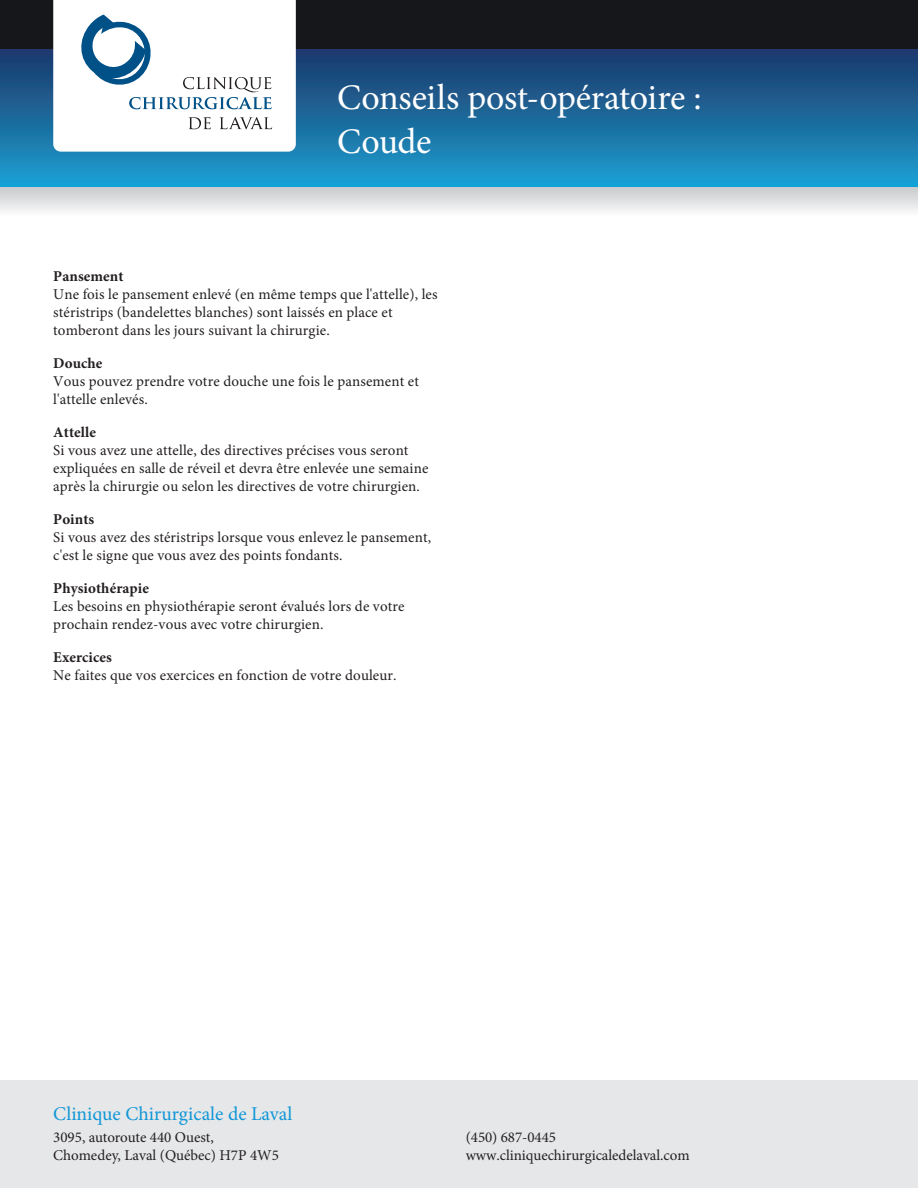
<style>
.page{position:relative;width:918px;height:1188px;background:#fff}
.page>*{position:absolute;margin:0;border:0;box-sizing:border-box;transform-origin:0 0}
.t1{font:36px/43.5px "Minion Pro";letter-spacing:-.01em;color:#fff}
.t2{font:19.5px "Minion Pro";color:#1197d6}
.t3{font:15px/18px "Minion Pro";letter-spacing:.005em;color:#231f20}
.t4{font:700 15px "Minion Pro";letter-spacing:.005em;color:#231f20}
</style>
<div class="page">
<div style="left:0;top:186px;width:918px;height:30px;background:linear-gradient(to bottom,#c7c8ca,#fafafb)"></div>
<div style="left:0;top:1080px;width:918px;height:108px;background:#e6e7e9"></div>
<div style="left:0;top:0;width:918px;height:49px;background:#15171b"></div>
<div style="left:0;top:49px;width:918px;height:137px;background:linear-gradient(to bottom,#1c3669,#1b9fd1)"></div>
<svg style="left:53px;top:0;width:243px;height:152px"></svg>
<h1 class="t1" style="left:337px;top:76px;width:366px">Conseils post-opératoire :<br>Coude</h1>
<p class="t4" style="left:53px;top:265px;width:72px">Pansement</p>
<p class="t3" style="left:53px;top:285px;width:386px">Une fois le pansement enlevé (en même temps que l'attelle), les stéristrips (bandelettes blanches) sont laissés en place et tomberont dans les jours suivant la chirurgie.</p>
<p class="t4" style="left:53px;top:352px;width:51px">Douche</p>
<p class="t3" style="left:53px;top:372px;width:367px">Vous pouvez prendre votre douche une fois le pansement et l'attelle enlevés.</p>
<p class="t4" style="left:53px;top:421px;width:44px">Attelle</p>
<p class="t3" style="left:53px;top:441px;width:377px">Si vous avez une attelle, des directives précises vous seront expliquées en salle de réveil et devra être enlevée une semaine après la chirurgie ou selon les directives de votre chirurgien.</p>
<p class="t4" style="left:53px;top:508px;width:43px">Points</p>
<p class="t3" style="left:53px;top:528px;width:379px">Si vous avez des stéristrips lorsque vous enlevez le pansement, c'est le signe que vous avez des points fondants.</p>
<p class="t4" style="left:53px;top:577px;width:97px">Physiothérapie</p>
<p class="t3" style="left:53px;top:597px;width:353px">Les besoins en physiothérapie seront évalués lors de votre prochain rendez-vous avec votre chirurgien.</p>
<p class="t4" style="left:53px;top:646px;width:60px">Exercices</p>
<p class="t3" style="left:53px;top:666px;width:345px">Ne faites que vos exercices en fonction de votre douleur.</p>
<h2 class="t2" style="left:53px;top:1101px;width:241px">Clinique Chirurgicale de Laval</h2>
<p class="t3" style="left:53px;top:1129px;width:227px">3095, autoroute 440 Ouest,<br>Chomedey, Laval (Québec) H7P 4W5</p>
<p class="t3" style="left:466px;top:1129px;width:225px">(450) 687-0445 www.cliniquechirurgicaledelaval.com</p>
</div>
